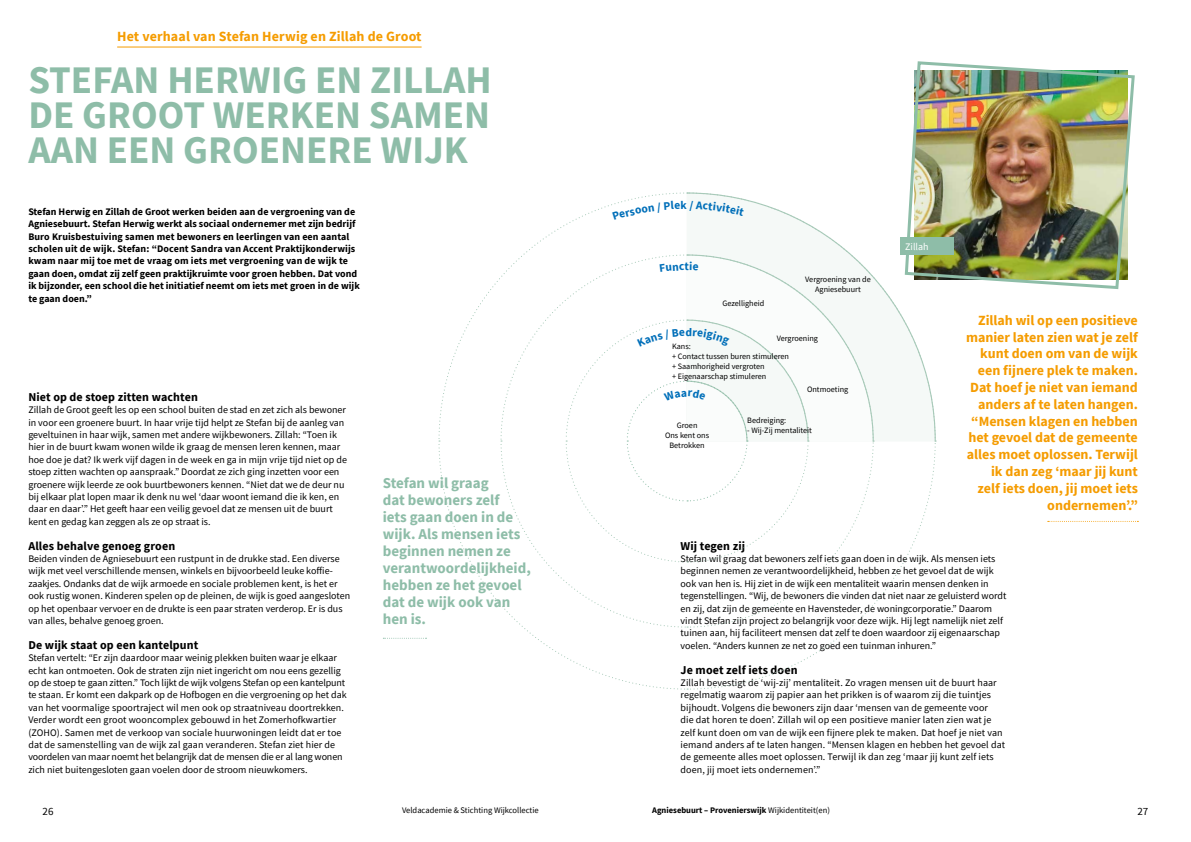
<style>
.page{position:relative;width:1191px;height:842px;background:#fff}
.page>*{position:absolute;margin:0;border:0;box-sizing:border-box;transform-origin:0 0}
.t1{font:700 39px/35px "Source Sans Pro";color:#8ebda8;text-align:justify}
.t2{font:700 15px/17px "Source Sans Pro";color:#8ebda8}
.t3{font:700 14px/16.8px "Source Sans Pro";color:#f59c00;text-align:right}
.t4{font:700 12px "Source Sans Pro";letter-spacing:.01em;color:#000}
.t5{font:700 11.6px "Source Sans Pro";color:#006fb9}
.t6{font:11px "Source Sans Pro";color:#000}
.t7{font:10px/12.4px "Source Sans Pro";color:#000}
.t8{font:700 10px/12.4px "Source Sans Pro";color:#000}
.t9{font:10px "Source Sans Pro";color:#fff}
.t10{font:700 8.5px "Source Sans Pro";color:#000}
.t11{font:8.5px "Source Sans Pro";color:#000}
.t12{font:8.2px/9.8px "Source Sans Pro";color:#000;text-align:center}
.s1{font-weight:400}
</style>
<div class="page">
<svg style="left:383px;top:638px;width:43px;height:1px"></svg>
<hr style="left:117px;top:47px;width:304px;height:1px;background:#f59c00">
<svg style="left:1047px;top:521px;width:91px;height:1px"></svg>
<img style="left:909px;top:61px;width:226px;height:228px">
<div style="left:900px;top:238px;width:54px;height:17px;background:#8ebda8"></div>
<svg style="left:688px;top:192px;width:248px;height:247px"></svg>
<svg style="left:689px;top:201px;width:55px;height:15px"></svg>
<svg style="left:500px;top:254px;width:374px;height:374px"></svg>
<h3 class="t3" style="left:117px;top:28px;width:306px">Het verhaal van Stefan Herwig en Zillah de Groot</h3>
<h1 class="t1" style="left:28px;top:62px;width:465px">STEFAN HERWIG EN ZILLAH DE GROOT WERKEN SAMEN AAN EEN GROENERE WIJK</h1>
<p class="t8" style="left:28px;top:205px;width:333px">Stefan Herwig en Zillah de Groot werken beiden aan de vergroening van de Agniesebuurt. Stefan Herwig werkt als sociaal ondernemer met zijn bedrijf Buro Kruisbestuiving samen met bewoners en leerlingen van een aantal scholen uit de wijk. Stefan: “Docent Sandra van Accent Praktijkonderwijs kwam naar mij toe met de vraag om iets met vergroening van de wijk te gaan doen, omdat zij zelf geen praktijkruimte voor groen hebben. Dat vond ik bijzonder, een school die het initiatief neemt om iets met groen in de wijk te gaan doen.”</p>
<p class="t4" style="left:28px;top:389px;width:171px">Niet op de stoep zitten wachten</p>
<p class="t7" style="left:28px;top:404px;width:320px">Zillah de Groot geeft les op een school buiten de stad en zet zich als bewoner in voor een groenere buurt. In haar vrije tijd helpt ze Stefan bij de aanleg van geveltuinen in haar wijk, samen met andere wijkbewoners. Zillah: “Toen ik hier in de buurt kwam wonen wilde ik graag de mensen leren kennen, maar hoe doe je dat? Ik werk vijf dagen in de week en ga in mijn vrije tijd niet op de stoep zitten wachten op aanspraak.” Doordat ze zich ging inzetten voor een groenere wijk leerde ze ook buurtbewoners kennen. “Niet dat we de deur nu bij elkaar plat lopen maar ik denk nu wel ‘daar woont iemand die ik ken, en daar en daar’.” Het geeft haar een veilig gevoel dat ze mensen uit de buurt kent en gedag kan zeggen als ze op straat is.</p>
<p class="t4" style="left:28px;top:537px;width:148px">Alles behalve genoeg groen</p>
<p class="t7" style="left:28px;top:552px;width:323px">Beiden vinden de Agniesebuurt een rustpunt in de drukke stad. Een diverse wijk met veel verschillende mensen, winkels en bijvoorbeeld leuke koffie&shy;zaakjes. Ondanks dat de wijk armoede en sociale problemen kent, is het er ook rustig wonen. Kinderen spelen op de pleinen, de wijk is goed aangesloten op het openbaar vervoer en de drukte is een paar straten verderop. Er is dus van alles, behalve genoeg groen.</p>
<p class="t4" style="left:28px;top:637px;width:172px">De wijk staat op een kantelpunt</p>
<p class="t7" style="left:28px;top:652px;width:320px">Stefan vertelt: “Er zijn daardoor maar weinig plekken buiten waar je elkaar echt kan ontmoeten. Ook de straten zijn niet ingericht om nou eens gezellig op de stoep te gaan zitten.” Toch lijkt de wijk volgens Stefan op een kantelpunt te staan. Er komt een dakpark op de Hofbogen en die vergroening op het dak van het voormalige spoortraject wil men ook op straatniveau doortrekken.<br>Verder wordt een groot wooncomplex gebouwd in het Zomerhofkwartier (ZOHO). Samen met de verkoop van sociale huurwoningen leidt dat er toe dat de samenstelling van de wijk zal gaan veranderen. Stefan ziet hier de voordelen van maar noemt het belangrijk dat de mensen die er al lang wonen zich niet buitengesloten gaan voelen door de stroom nieuwkomers.</p>
<h2 class="t2" style="left:383px;top:474px;width:150px">Stefan wil graag<br>dat bewoners zelf<br>iets gaan doen in de wijk. Als mensen iets beginnen nemen ze verantwoordelijkheid, hebben ze het gevoel dat de wijk ook van hen is.</h2>
<p class="t5" style="left:680px;top:197px;width:8px">k</p>
<p class="t5" style="left:684px;top:259px;width:6px">t</p>
<p class="t12" style="left:722px;top:298px;width:43px">Gezelligheid</p>
<p class="t12" style="left:805px;top:274px;width:67px">Vergroening van de<br>Agniesebuurt</p>
<p class="t12" style="left:776px;top:333px;width:43px">Vergroening</p>
<p class="t12" style="left:672px;top:342px;width:119px;text-align:left">Kans:<br>+ Contact tussen buren stimuleren + Saamhorigheid vergroten<br>+ Eigenaarschap stimuleren</p>
<p class="t12" style="left:747px;top:416px;width:41px">Bedreiging:</p>
<p class="t12" style="left:747px;top:425px;width:66px">- Wij-Zij mentaliteit</p>
<p class="t12" style="left:807px;top:384px;width:43px">Ontmoeting</p>
<p class="t12" style="left:665px;top:421px;width:46px">Groen<br>Ons kent ons<br>Betrokken</p>
<p class="t9" style="left:905px;top:240px;width:25px">Zillah</p>
<p class="t3" style="left:966px;top:311px;width:173px">Zillah wil op een positieve manier laten zien wat je zelf kunt doen om van de wijk een fijnere plek te maken.<br>Dat hoef je niet van iemand anders af te laten hangen. “Mensen klagen en hebben het gevoel dat de gemeente alles moet oplossen. Terwijl ik dan zeg ‘maar jij kunt zelf iets doen, jij moet iets ondernemen’.”</p>
<p class="t4" style="left:680px;top:537px;width:66px">Wij tegen zij</p>
<p class="t7" style="left:680px;top:552px;width:327px">Stefan wil graag dat bewoners zelf iets gaan doen in de wijk. Als mensen iets beginnen nemen ze verantwoordelijkheid, hebben ze het gevoel dat de wijk ook van hen is. Hij ziet in de wijk een mentaliteit waarin mensen denken in tegenstellingen. “Wij, de bewoners die vinden dat niet naar ze geluisterd wordt en zij, dat zijn de gemeente en Havensteder, de woningcorporatie.” Daarom vindt Stefan zijn project zo belangrijk voor deze wijk. Hij legt namelijk niet zelf tuinen aan, hij faciliteert mensen dat zelf te doen waardoor zij eigenaarschap voelen. “Anders kunnen ze net zo goed een tuinman inhuren.”</p>
<p class="t4" style="left:680px;top:661px;width:119px">Je moet zelf iets doen</p>
<p class="t7" style="left:680px;top:676px;width:326px">Zillah bevestigt de ‘wij-zij’ mentaliteit. Zo vragen mensen uit de buurt haar regelmatig waarom zij papier aan het prikken is of waarom zij die tuintjes bijhoudt. Volgens die bewoners zijn daar ‘mensen van de gemeente voor<br>die dat horen te doen’. Zillah wil op een positieve manier laten zien wat je zelf kunt doen om van de wijk een fijnere plek te maken. Dat hoef je niet van iemand anders af te laten hangen. “Mensen klagen en hebben het gevoel dat de gemeente alles moet oplossen. Terwijl ik dan zeg ‘maar jij kunt zelf iets doen, jij moet iets ondernemen’.”</p>
<p class="t6" style="left:43px;top:804px;width:12px">26</p>
<p class="t11" style="left:402px;top:804px;width:138px">Veldacademie &amp; Stichting Wijkcollectie</p>
<p class="t10" style="left:652px;top:804px;width:179px">Agniesebuurt – Provenierswijk <span class="s1">Wijkidentiteit(en)</span></p>
<p class="t6" style="left:1137px;top:804px;width:12px">27</p>
</div>
